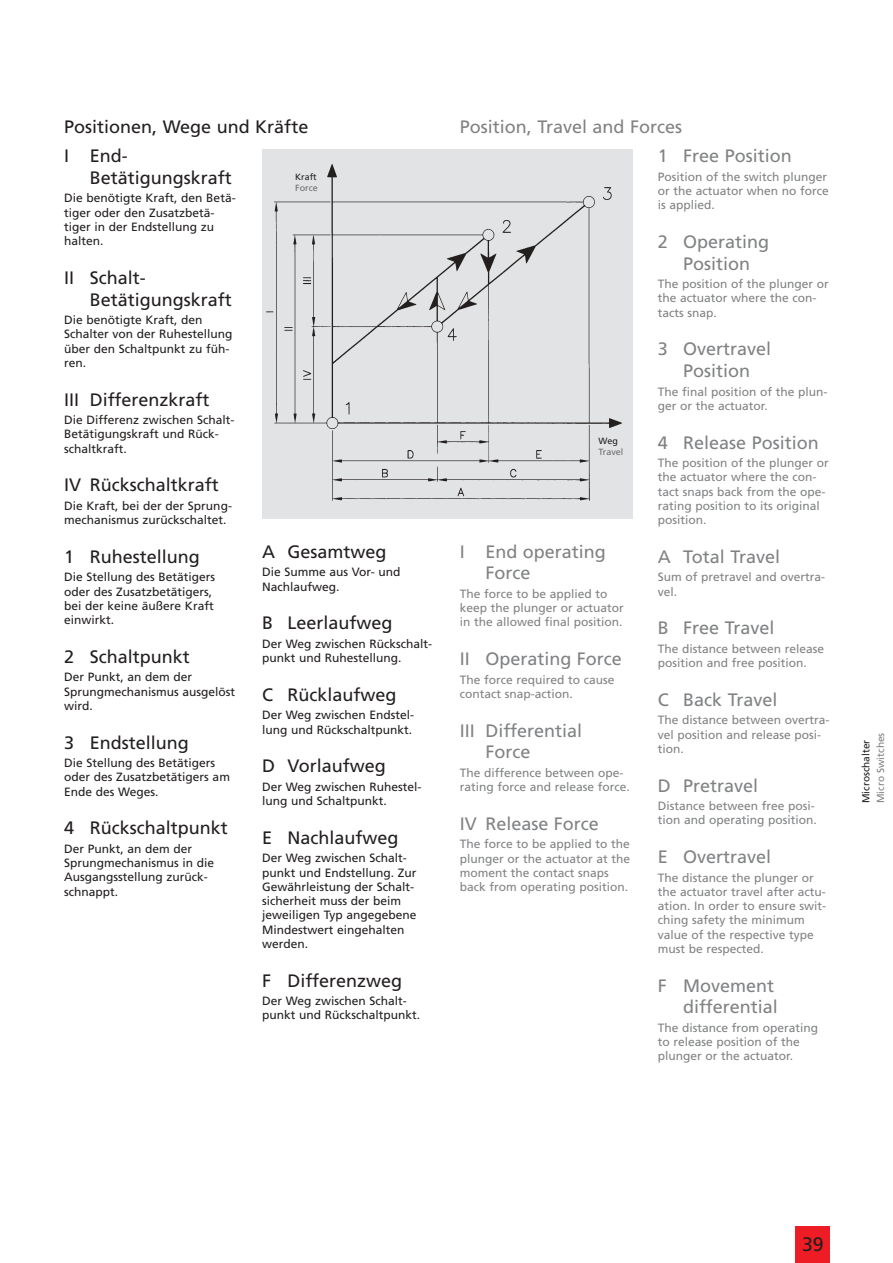
<style>
.page{position:relative;width:893px;height:1263px;background:#fff}
.page>*{position:absolute;margin:0;border:0;box-sizing:border-box;transform-origin:0 0}
.t1{font:19.5px "Frutiger";color:#231f1f}
.t2{font:18px/21.6px "Frutiger";color:#808284}
.t3{font:18px/21.6px "Frutiger";color:#231f1f}
.t4{font:12px/14.2px "Frutiger";color:#808284}
.t5{font:12px/14.2px "Frutiger";color:#231f1f}
.t6{font:10.2px "Frutiger";color:#231f1f}
.t7{font:10.2px "Frutiger";color:#808284}
.t8{font:9px "Frutiger";color:#6c6d70}
.t9{font:9px "Frutiger";color:#231f1f}
</style>
<div class="page">
<div style="left:796px;top:1227px;width:34px;height:36px;background:#ee1c24"></div>
<div style="left:262px;top:149px;width:370px;height:370px;background:#e2e3e4"></div>
<img style="left:266px;top:164px;width:356px;height:337px">
<div style="left:295px;top:173px;width:29px;height:25px;background:#e2e3e4"></div>
<h2 class="t3" style="left:64px;top:117px;width:245px">Positionen, Wege und Kräfte</h2>
<h2 class="t2" style="left:460px;top:117px;width:224px">Position, Travel and Forces</h2>
<p class="t9" style="left:295px;top:173px;width:23px">Kraft</p>
<p class="t8" style="left:295px;top:184px;width:24px">Force</p>
<h2 class="t3" style="left:90px;top:147px;width:144px;text-indent:-26px">I End-<br>Betätigungskraft</h2>
<p class="t5" style="left:64px;top:192px;width:173px">Die benötigte Kraft, den Betä&shy;tiger oder den Zusatzbetä&shy;tiger in der Endstellung zu halten.</p>
<h2 class="t3" style="left:90px;top:268px;width:144px;text-indent:-26px">II Schalt-<br>Betätigungskraft</h2>
<p class="t5" style="left:64px;top:314px;width:170px">Die benötigte Kraft, den<br>Schalter von der Ruhestellung über den Schaltpunkt zu füh&shy;ren.</p>
<h2 class="t3" style="left:64px;top:390px;width:147px">III Differenzkraft</h2>
<p class="t5" style="left:64px;top:414px;width:172px">Die Differenz zwischen Schalt-<br>Betätigungskraft und Rück&shy;schaltkraft.</p>
<h2 class="t3" style="left:64px;top:476px;width:156px">IV Rückschaltkraft</h2>
<p class="t5" style="left:64px;top:499px;width:169px">Die Kraft, bei der der Sprung&shy;mechanismus zurückschaltet.</p>
<h2 class="t3" style="left:64px;top:547px;width:137px">1 Ruhestellung</h2>
<p class="t5" style="left:64px;top:571px;width:153px">Die Stellung des Betätigers oder des Zusatzbetätigers, bei der keine äußere Kraft einwirkt.</p>
<h2 class="t3" style="left:64px;top:647px;width:127px">2 Schaltpunkt</h2>
<p class="t5" style="left:64px;top:671px;width:172px">Der Punkt, an dem der<br>Sprungmechanismus ausgelöst wird.</p>
<h2 class="t3" style="left:64px;top:733px;width:126px">3 Endstellung</h2>
<p class="t5" style="left:64px;top:757px;width:167px">Die Stellung des Betätigers oder des Zusatzbetätigers am<br>Ende des Weges.</p>
<h2 class="t3" style="left:64px;top:819px;width:165px">4 Rückschaltpunkt</h2>
<p class="t5" style="left:64px;top:843px;width:151px">Der Punkt, an dem der<br>Sprungmechanismus in die<br>Ausgangsstellung zurück&shy;schnappt.</p>
<h2 class="t2" style="left:657px;top:147px;width:136px">1 Free Position</h2>
<p class="t4" style="left:657px;top:170px;width:172px">Position of the switch plunger or the actuator when no force is applied.</p>
<h2 class="t2" style="left:657px;top:232px;width:113px;text-align:center">2 Operating<br>Position</h2>
<p class="t4" style="left:657px;top:278px;width:172px">The position of the plunger or the actuator where the con&shy;tacts snap.</p>
<h2 class="t2" style="left:657px;top:340px;width:115px;text-align:center">3 Overtravel<br>Position</h2>
<p class="t4" style="left:657px;top:385px;width:171px">The final position of the plun&shy;ger or the actuator.</p>
<h2 class="t2" style="left:657px;top:433px;width:163px">4 Release Position</h2>
<p class="t4" style="left:657px;top:457px;width:172px">The position of the plunger or the actuator where the con&shy;tact snaps back from the ope&shy;rating position to its original position.</p>
<h2 class="t2" style="left:657px;top:547px;width:124px">A Total Travel</h2>
<p class="t4" style="left:657px;top:571px;width:169px">Sum of pretravel and overtra&shy;vel.</p>
<h2 class="t2" style="left:657px;top:619px;width:118px">B Free Travel</h2>
<p class="t4" style="left:657px;top:643px;width:168px">The distance between release position and free position.</p>
<h2 class="t2" style="left:657px;top:690px;width:121px">C Back Travel</h2>
<p class="t4" style="left:657px;top:714px;width:173px">The distance between overtra&shy;vel position and release posi&shy;tion.</p>
<h2 class="t2" style="left:657px;top:776px;width:102px">D Pretravel</h2>
<p class="t4" style="left:657px;top:800px;width:160px">Distance between free posi&shy;tion and operating position.</p>
<h2 class="t2" style="left:657px;top:848px;width:115px">E Overtravel</h2>
<p class="t4" style="left:657px;top:871px;width:170px">The distance the plunger or the actuator travel after actu&shy;ation. In order to ensure swit&shy;ching safety the minimum value of the respective type must be respected.</p>
<h2 class="t2" style="left:657px;top:976px;width:122px;text-align:right">F Movement differential</h2>
<p class="t4" style="left:657px;top:1021px;width:162px">The distance from operating to release position of the plunger or the actuator.</p>
<p class="t9" style="left:598px;top:437px;width:21px">Weg</p>
<p class="t8" style="left:598px;top:448px;width:26px">Travel</p>
<h2 class="t2" style="left:485px;top:542px;width:122px;text-indent:-26px">I End operating<br>Force</h2>
<p class="t4" style="left:460px;top:587px;width:166px">The force to be applied to keep the plunger or actuator in the allowed final position.</p>
<h2 class="t2" style="left:460px;top:649px;width:163px">II Operating Force</h2>
<p class="t4" style="left:460px;top:673px;width:156px">The force required to cause contact snap-action.</p>
<h2 class="t2" style="left:485px;top:721px;width:98px;text-indent:-26px">III Differential<br>Force</h2>
<p class="t4" style="left:460px;top:766px;width:172px">The difference between ope&shy;rating force and release force.</p>
<h2 class="t2" style="left:460px;top:814px;width:141px">IV Release Force</h2>
<p class="t4" style="left:460px;top:838px;width:172px">The force to be applied to the plunger or the actuator at the moment the contact snaps back from operating position.</p>
<h2 class="t3" style="left:262px;top:542px;width:126px">A Gesamtweg</h2>
<p class="t5" style="left:262px;top:566px;width:140px">Die Summe aus Vor- und<br>Nachlaufweg.</p>
<h2 class="t3" style="left:262px;top:614px;width:132px">B Leerlaufweg</h2>
<p class="t5" style="left:262px;top:637px;width:171px">Der Weg zwischen Rückschalt&shy;punkt und Ruhestellung.</p>
<h2 class="t3" style="left:262px;top:685px;width:136px">C Rücklaufweg</h2>
<p class="t5" style="left:262px;top:709px;width:153px">Der Weg zwischen Endstel&shy;lung und Rückschaltpunkt.</p>
<h2 class="t3" style="left:262px;top:757px;width:125px">D Vorlaufweg</h2>
<p class="t5" style="left:262px;top:780px;width:161px">Der Weg zwischen Ruhestel&shy;lung und Schaltpunkt.</p>
<h2 class="t3" style="left:262px;top:828px;width:138px">E Nachlaufweg</h2>
<p class="t5" style="left:262px;top:852px;width:156px">Der Weg zwischen Schalt&shy;punkt und Endstellung. Zur<br>Gewährleistung der Schalt&shy;sicherheit muss der beim jeweiligen Typ angegebene<br>Mindestwert eingehalten werden.</p>
<h2 class="t3" style="left:262px;top:971px;width:142px">F Differenzweg</h2>
<p class="t5" style="left:262px;top:995px;width:159px">Der Weg zwischen Schalt&shy;punkt und Rückschaltpunkt.</p>
<p class="t6" style="left:861px;top:803px;width:65px;rotate:-90deg">Microschalter</p>
<p class="t7" style="left:876px;top:803px;width:72px;rotate:-90deg">Micro Switches</p>
<h1 class="t1" style="left:802px;top:1237px;width:23px">39</h1>
</div>
